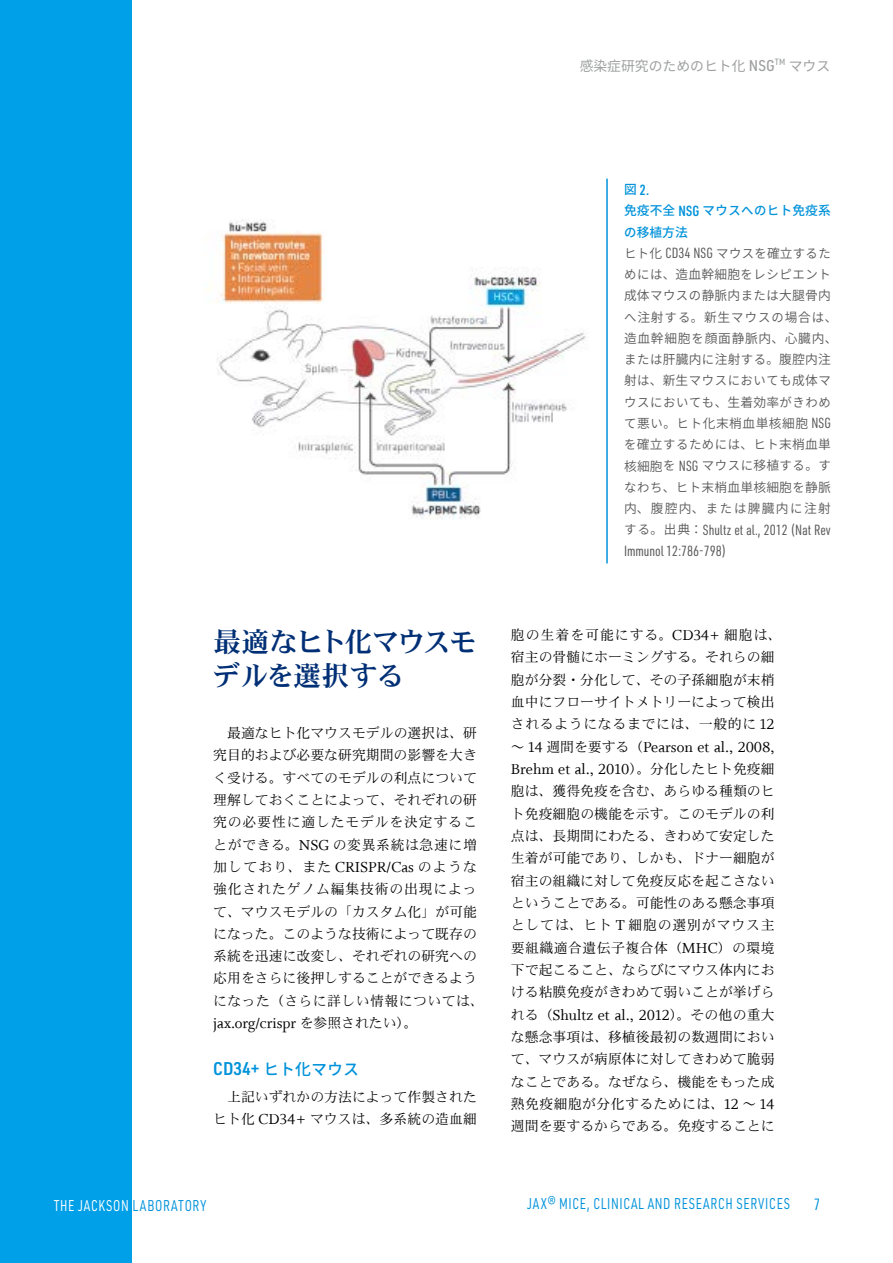
<style>
.page{position:relative;width:893px;height:1263px;background:#fff}
.page>*{position:absolute;margin:0;border:0;box-sizing:border-box;transform-origin:0 0}
.t1{font:27.6px/34px "Heisei Min Std W7";letter-spacing:-.035em;color:#002f75}
.t2{font:16.35px/22.4px "Whitman Roman LF";color:#000}
.t3{font:500 15.9px "Source Han Sans JP";letter-spacing:.03em;color:#0092da}
.t4{font:15.9px "URWDIN Cond";color:#0092da}
.t5{font:15.3px "URWDIN Semi Cond";letter-spacing:.05em;color:#0092da;scale:.83 1}
.t6{font:15.3px "URWDIN Semi Cond";letter-spacing:.06em;color:#fff;scale:.83 1}
.t7{font:14.4px/21.3px "URWDIN Cond";color:#595757}
.t8{font:600 14.4px "URWDIN Cond";color:#0092da}
.t9{font:13.8px/22.4px "Heisei Min Std W3";letter-spacing:.005em;color:#000}
.t10{font:13.8px "Source Han Sans JP";color:#9fa0a0}
.t11{font:12.75px/21.3px "Source Han Sans JP";letter-spacing:.045em;color:#595757}
.s1{font-family:"URWDIN Semi Cond";font-weight:500;font-size:15.3px}
.s2{font-family:"Whitman Roman LF";font-size:16.35px}
.s3{font-family:"Heisei Min Std W3";font-size:13.8px}
.s4{font-family:"URWDIN Semi Cond";font-weight:600;font-size:18px}
.s5{font-family:"Source Han Sans JP";font-weight:500;font-size:12.75px}
.s6{font-weight:500;color:#0092da}
.s7{font-family:"URWDIN Cond";font-weight:600;font-size:14.4px;color:#0092da}
.s8{font-family:"URWDIN Cond";font-size:14.4px}
.s9{font-family:"Source Han Sans JP";font-size:12.75px}
.s10{color:#0092da}
</style>
<div class="page">
<div style="left:0;top:0;width:132px;height:1263px;background:#00a0e9"></div>
<img style="left:210px;top:219px;width:376px;height:300px">
<hr style="left:606px;top:179px;width:2px;height:384px;background:#0092da">
<p class="t10" style="left:580px;top:58px;width:252px">感染症研究のためのヒト化 <span class="s1">NSG</span><sup>TM</sup> マウス</p>
<h1 class="t1" style="left:213px;top:625px;width:266px">最適なヒト化マウスモデルを選択する</h1>
<p class="t9" style="left:213px;top:722px;width:272px">　最適なヒト化マウスモデルの選択は、研究目的および必要な研究期間の影響を大きく受ける。すべてのモデルの利点について理解しておくことによって、それぞれの研究の必要性に適したモデルを決定することができる。<span class="s2">NSG</span> の変異系統は急速に増加しており、また <span class="s2">CRISPR/Cas</span> のような強化されたゲノム編集技術の出現によって、マウスモデルの「カスタム化」が可能になった。このような技術によって既存の系統を迅速に改変し、それぞれの研究への応用をさらに後押しすることができるようになった（さらに詳しい情報については、</p>
<p class="t2" style="left:213px;top:1012px;width:206px">jax.org/crispr <span class="s3">を参照されたい）。</span></p>
<p class="t3" style="left:213px;top:1060px;width:147px"><span class="s4">CD34+</span> ヒト化マウス</p>
<p class="t9" style="left:213px;top:1085px;width:265px">　上記いずれかの方法によって作製されたヒト化 <span class="s2">CD34+</span> マウスは、多系統の造血細</p>
<p class="t8" style="left:624px;top:180px;width:27px"><span class="s5">図</span> 2.</p>
<p class="t11" style="left:624px;top:200px;width:215px"><span class="s6">免疫不全</span> <span class="s7">NSG</span> <span class="s6">マウスへのヒト免疫系の移植方法<br></span>ヒト化 <span class="s8">CD34 NSG</span> マウスを確立するためには、造血幹細胞をレシピエント成体マウスの静脈内または大腿骨内へ注射する。新生マウスの場合は、造血幹細胞を顔面静脈内、心臓内、または肝臓内に注射する。腹腔内注射は、新生マウスにおいても成体マウスにおいても、生着効率がきわめて悪い。ヒト化末梢血単核細胞 <span class="s8">NSG</span>を確立するためには、ヒト末梢血単核細胞を <span class="s8">NSG</span> マウスに移植する。すなわち、ヒト末梢血単核細胞を静脈内、腹腔内、または脾臓内に注射</p>
<p class="t7" style="left:624px;top:519px;width:208px"><span class="s9">する。出典：</span>Shultz et al., 2012 (Nat Rev<br>Immunol 12:786-798)</p>
<p class="t9" style="left:511px;top:624px;width:272px">胞の生着を可能にする。<span class="s2">CD34+</span> 細胞は、宿主の骨髄にホーミングする。それらの細胞が分裂・分化して、その子孫細胞が末梢血中にフローサイトメトリーによって検出されるようになるまでには、一般的に <span class="s2">12</span></p>
<p class="t2" style="left:511px;top:736px;width:265px"><span class="s3">～</span> 14 <span class="s3">週間を要する（</span>Pearson et al., 2008,<br>Brehm et al., 2010<span class="s3">）。分化したヒト免疫細</span></p>
<p class="t9" style="left:511px;top:780px;width:265px;text-align:justify">胞は、獲得免疫を含む、あらゆる種類のヒト免疫細胞の機能を示す。このモデルの利点は、長期間にわたる、きわめて安定した生着が可能であり、しかも、ドナー細胞が宿主の組織に対して免疫反応を起こさないということである。可能性のある懸念事項としては、ヒト <span class="s2">T</span> 細胞の選別がマウス主要組織適合遺伝子複合体（<span class="s2">MHC</span>）の環境下で起こること、ならびにマウス体内における粘膜免疫がきわめて弱いことが挙げら</p>
<p class="t2" style="left:511px;top:1004px;width:265px"><span class="s3">れる（</span>Shultz et al., 2012<span class="s3">）。その他の重大</span></p>
<p class="t9" style="left:511px;top:1026px;width:265px;text-align:justify">な懸念事項は、移植後最初の数週間において、マウスが病原体に対してきわめて脆弱なことである。なぜなら、機能をもった成熟免疫細胞が分化するためには、<span class="s2">12</span> ～ <span class="s2">14</span>週間を要するからである。免疫することに</p>
<p class="t5" style="left:527px;top:1194px;width:318px">JAX® MICE, CLINICAL AND RESEARCH SERVICES</p>
<p class="t6" style="left:54px;top:1195px;width:185px">THE JACKSON <span class="s10">LABORATORY</span></p>
<p class="t4" style="left:813px;top:1193px;width:8px">7</p>
</div>
